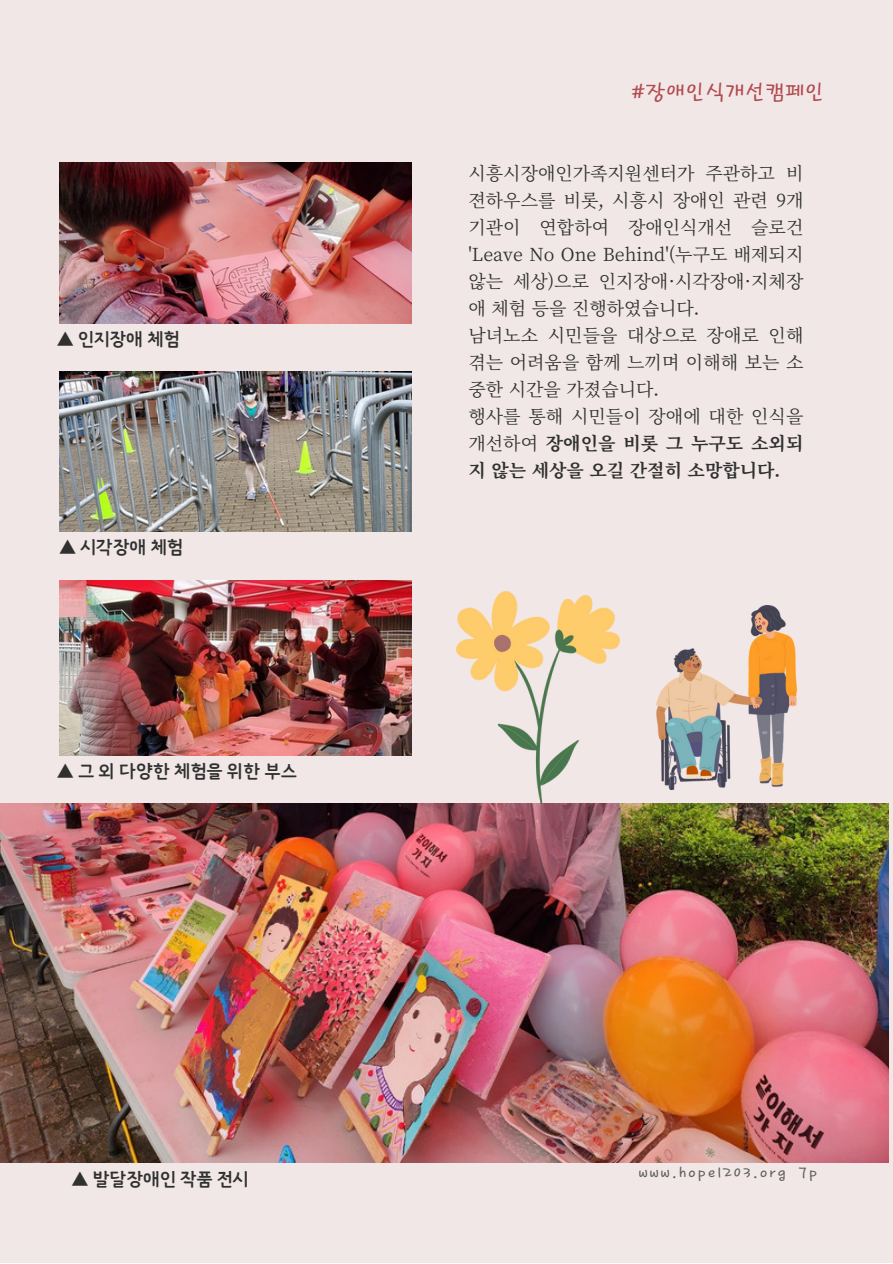
<style>
.page{position:relative;width:893px;height:1264px;background:#fff}
.page>*{position:absolute;margin:0;border:0;box-sizing:border-box;transform-origin:0 0}
.t1{font:22.5px "TDTD Letter From OTF";color:#b2494e}
.t2{font:21px "TDTD Emotion Mj OTF";letter-spacing:-.02em;color:#303030}
.t3{font:18px/27px "Source Han Serif KR";color:#303030;text-align:justify}
.t4{font:700 18px/27px "Source Han Serif KR";color:#303030;text-align:justify}
.t5{font:16.5px "TDTD Letter From OTF";letter-spacing:.1em;color:#5d5d5d}
.s1{font-weight:400}
</style>
<div class="page">
<div style="left:0;top:0;width:892px;height:1262px;background:#f1e7e7"></div>
<img style="left:656px;top:606px;width:140px;height:183px">
<img style="left:0;top:803px;width:888px;height:359px">
<img style="left:59px;top:162px;width:352px;height:161px">
<img style="left:59px;top:372px;width:352px;height:159px">
<img style="left:59px;top:580px;width:352px;height:175px">
<img style="left:456px;top:591px;width:163px;height:212px">
<p class="t2" style="left:57px;top:327px;width:123px">▲ 인지장애 체험</p>
<p class="t2" style="left:59px;top:535px;width:125px">▲ 시각장애 체험</p>
<p class="t2" style="left:57px;top:759px;width:241px">▲그외다양한체험을위한부스</p>
<p class="t1" style="left:630px;top:80px;width:195px">#장애인식개선캠페인</p>
<p class="t3" style="left:468px;top:159px;width:336px">시흥시장애인가족지원센터가 주관하고 비 젼하우스를 비롯, 시흥시 장애인 관련 9개 기관이 연합하여 장애인식개선 슬로건 'Leave No One Behind'(누구도 배제되지 않는 세상)으로 인지장애·시각장애· 지체장 애 체험 등을 진행하였습니다.</p>
<p class="t3" style="left:468px;top:321px;width:336px">남녀노소 시민들을 대상으로 장애로 인해 겪는 어려움을 함께 느끼며 이해해 보는 소 중한 시간을 가졌습니다.</p>
<p class="t4" style="left:468px;top:402px;width:336px"><span class="s1">행사를 통해 시민들이 장애에 대한 인식을 개선하여</span> 장애인을 비롯 그 누구도 소외되 지 않는 세상을 오길 간절히 소망합니다.</p>
<p class="t2" style="left:72px;top:1166px;width:177px">▲ 발달장애인 작품 전시</p>
<p class="t5" style="left:638px;top:1163px;width:180px">www.hope1203.org 7p</p>
</div>
